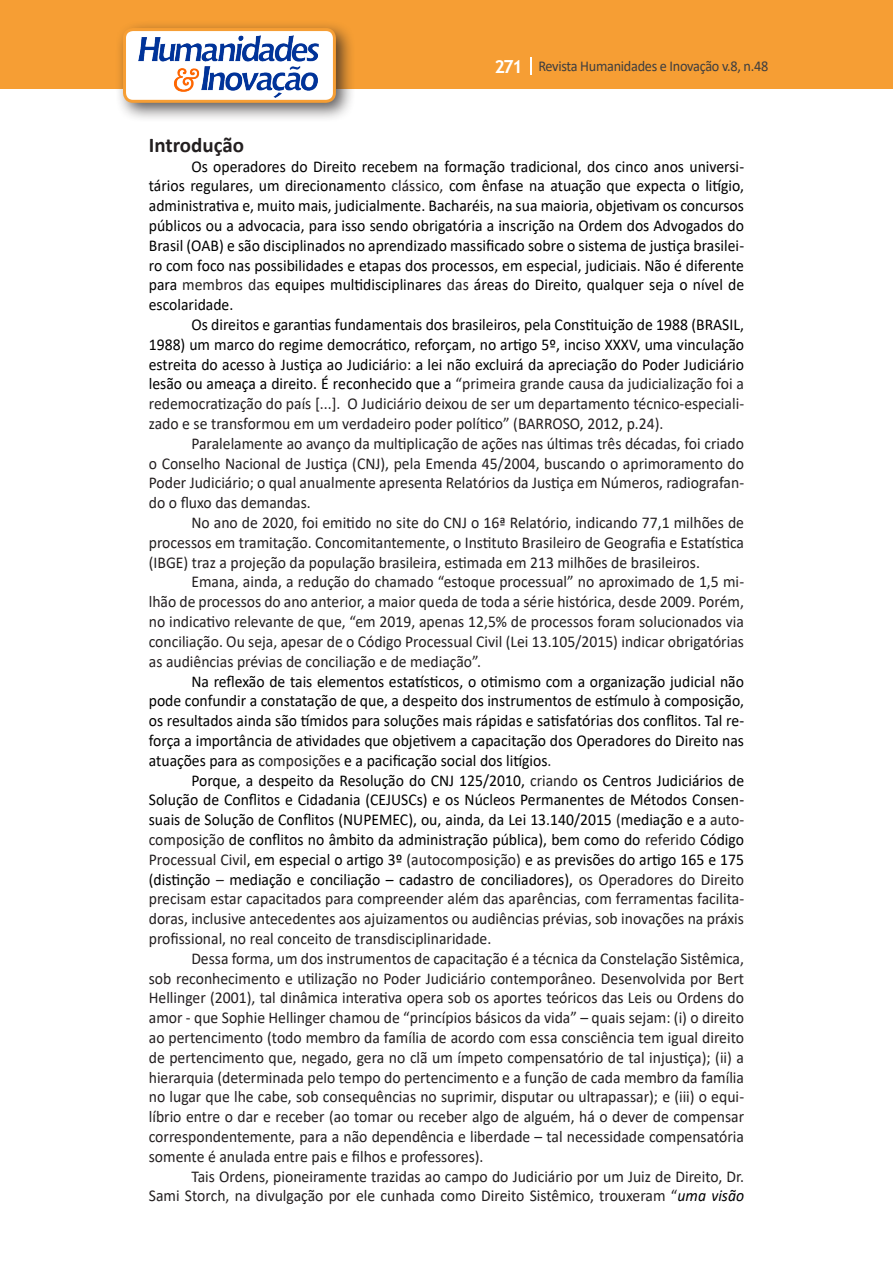
<style>
.page{position:relative;width:893px;height:1263px;background:#fff}
.page>*{position:absolute;margin:0;border:0;box-sizing:border-box;transform-origin:0 0}
.Titulo_2{font:700 21px "Calibri";color:#231f20}
.Texto{font:16.5px/19.8px "Calibri";color:#000;text-align:justify;scale:.95 1}
.Texto-2{font:16.5px/19.8px "Calibri";color:#231f20;text-align:justify;scale:.95 1}
.t1{font:15px "Calibri";letter-spacing:-.02em;color:#3e3e3f;scale:.95 1}
.s1{font-family:"Trebuchet MS";font-weight:700;font-size:18px;color:#fff}
.s2{color:#231f20}
.s3{font-style:italic;color:#000}
</style>
<div class="page">
<div style="left:0;top:0;width:893px;height:88px;background:#f69e34"></div>
<svg style="left:530px;top:57px;width:2px;height:18px"></svg>
<div style="left:115px;top:20px;width:241px;height:103px;background:#231f20;opacity:.75"></div>
<div style="left:125px;top:30px;width:209px;height:71px;background:#fff;border-radius:9px"></div>
<img style="left:138px;top:35px;width:181px;height:62px">
<div style="left:123px;top:28px;width:213px;height:75px;border:3px solid #f69e34;border-radius:9px"></div>
<p class="t1" style="left:495px;top:56px;width:290px"><span class="s1">271</span> Revista Humanidades e Inovação v.8, n.48</p>
<p class="Titulo_2" style="left:149px;top:130px;width:97px">Introdução</p>
<p class="Texto" style="left:149px;top:156px;width:628px;text-indent:43px">Os operadores do Direito recebem na formação tradicional, dos cinco anos universi&shy;tários regulares, um direcionament<span class="s2">o clássico,</span> com ênfase na atuação que expecta o litígio, administrativa e, muito mais, judicialmente. Bacharéis, na sua maioria, objetivam os concursos públicos ou a advocacia, para isso sendo obrigatória a inscrição na Ordem dos Advogados do Brasil (OAB) e são disciplinados no aprendizado massificado sobre o sistema de justiça brasilei&shy;ro com foco nas possibilidades e etapas dos processos, em especial, judiciais. Não é diferente para <span class="s2">membros das</span> equipes multidisciplinares <span class="s2">das</span> áreas do Direito, qualquer seja o nível de escolaridade.</p>
<p class="Texto" style="left:149px;top:314px;width:628px;text-indent:43px">Os direitos e garantias fundamentais dos brasileiros, pela Constituição de 1988 (BRASIL, 1988) um marco do regime democrático, reforçam, no artigo 5º, inciso XXXV, uma vinculação estreita do acesso à Justiça ao Judiciár<span class="s2">io</span>: a lei não excluirá da apreciação do Poder Judiciário lesão ou ameaça a direito. É reconhecido que a <span class="s2">“primeira grande causa da judicialização foi a redemocratização do país [...]. O Judiciário deixou de ser um departamento técnico-especiali&shy;zado e se transformou em um verdadeiro poder político” (BARROSO, 2012, p.24).</span></p>
<p class="Texto-2" style="left:149px;top:433px;width:628px;text-indent:43px">Paralelamente ao avanço da multiplicação de ações nas últimas três décadas, foi criado o Conselho Nacional de Justiça (CNJ), pela Emenda 45/2004, buscando o aprimoramento do Poder Judiciário; o qual anualmente apresenta Relatórios da Justiça em Números, radiografan&shy;do o fluxo das demandas.</p>
<p class="Texto-2" style="left:149px;top:512px;width:628px;text-indent:43px">No ano de 2020, foi emitido no site do CNJ o 16ª Relatório, indicando 77,1 milhões de processos em tramitação. Concomitantemente, o Instituto Brasileiro de Geografia e Estatística (IBGE) traz a projeção da população brasileira, estimada em 213 milhões de brasileiros.</p>
<p class="Texto-2" style="left:149px;top:572px;width:628px;text-indent:43px">Emana, ainda, a redução do chamado “estoque processual” no aproximado de 1,5 mi&shy;lhão de processos do ano anterior, a maior queda de toda a série histórica, desde 2009. Porém, no indicativo relevante de que, “em 2019, apenas 12,5% de processos foram solucionados via conciliação. Ou seja, apesar de o Código Processual Civil (Lei 13.105/2015) indicar obrigatórias as audiências prévias de conciliação e de mediação”.</p>
<p class="Texto" style="left:149px;top:671px;width:628px;text-indent:43px">Na reflexão de tais elementos estatísticos, o otimismo com a organização judicial não pode confundir a constatação de que, a despeito dos instrumentos de estímulo à composição, os resultados ainda são tímidos para soluções mais rápidas e satisfatórias dos conflitos. Tal re&shy;força a importância de atividades que objetivem a capacitação dos Operadores do Direito nas atuações para as <span class="s2">composições</span> e a pacificação social dos litígios<span class="s2">.</span></p>
<p class="Texto" style="left:149px;top:770px;width:628px;text-indent:43px">Porque, a despeito da Resolução do CNJ 125/2010, <span class="s2">criando</span> os Centros Judiciários de Solução de Conflitos e Cidadania (CEJUSCs) e os Núcleos Permanentes de Métodos Consen&shy;suais de Solução de Conflitos (NUPEMEC), ou, ainda, da Lei 13.140/2015 <span class="s2">(</span>mediação e a <span class="s2">auto&shy;composição</span> de conflitos no âmbito da administração pública), bem como do <span class="s2">referido</span> Código <span class="s2">Processual Civil</span>, em especial o artigo 3º <span class="s2">(autocomposição)</span> e as previsões do artigo 165 e 175 (distinção <span class="s2">–</span> mediação e conciliação – cadastro de conciliadores), <span class="s2">os Operadores do Direito precisam estar capacitados para compreender além das aparências, com ferramentas facilita&shy;doras, inclusive antecedentes aos ajuizamentos ou audiências prévias, sob inovações na práxis profissional, no real conceito de transdisciplinaridade.</span></p>
<p class="Texto-2" style="left:149px;top:948px;width:628px;text-indent:43px">Dessa forma, um dos instrumentos de capacitação é a técnica da Constelação Sistêmica, sob reconhecimento e utilização no Poder Judiciário contemporâneo. Desenvolvida por Bert Hellinger (2001), tal dinâmica interativa opera sob os aportes teóricos das Leis ou Ordens do amor - que Sophie Hellinger chamou de “princípios básicos da vida” – quais sejam: (i) o direito ao pertencimento (todo membro da família de acordo com essa consciência tem igual direito de pertencimento que, negado, gera no clã um ímpeto compensatório de tal injustiça); (ii) a hierarquia (determinada pelo tempo do pertencimento e a função de cada membro da família no lugar que lhe cabe, sob consequências no suprimir, disputar ou ultrapassar); e (iii) o equi&shy;líbrio entre o dar e receber (ao tomar ou receber algo de alguém, há o dever de compensar correspondentemente, para a não dependência e liberdade – tal necessidade compensatória somente é anulada entre pais e filhos e professores).</p>
<p class="Texto-2" style="left:149px;top:1166px;width:628px;text-align:right">Tais Ordens, pioneiramente trazidas ao campo do Judiciário por um Juiz de Direito, Dr.<br>Sami Storch, na divulgação por ele cunhada como Direito Sistêmico, trouxeram “<span class="s3">uma visão</span></p>
</div>
